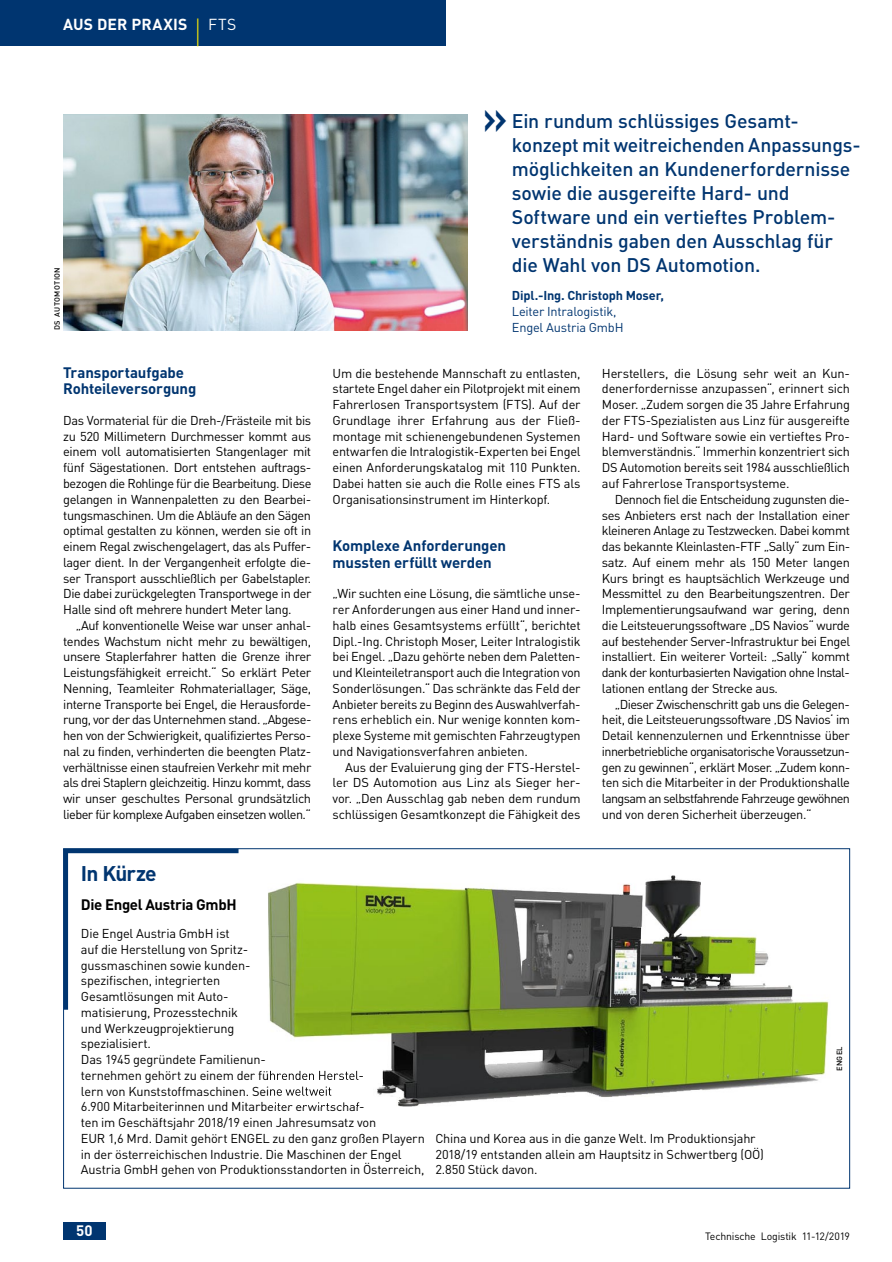
<style>
.page{position:relative;width:892px;height:1262px;background:#fff}
.page>*{position:absolute;margin:0;border:0;box-sizing:border-box;transform-origin:0 0}
.t1{font:500 48px "DIN";color:#003570;scale:.9 1}
.t2{font:700 21px "DIN";letter-spacing:-.04em;color:#003570}
.t3{font:500 19.5px/24px "DIN";letter-spacing:-.01em;color:#003570}
.t4{font:700 15.75px "DIN";letter-spacing:.005em;color:#fff}
.t5{font:700 15px/16.5px "DIN";letter-spacing:-.01em;color:#003570}
.t6{font:700 15px "DIN";letter-spacing:-.025em;color:#000}
.t7{font:700 15px "DIN";color:#fff}
.t8{font:12.75px/15.8px "DIN Pro";letter-spacing:-.02em;color:#000;text-align:justify}
.t9{font:12.75px/15.8px "DIN Pro";letter-spacing:-.015em;color:#003570}
.t10{font:700 12.75px "DIN";letter-spacing:-.01em;color:#003570}
.t11{font:10.5px "DIN";letter-spacing:-.015em;color:#000}
.t12{font:500 7.5px "DIN Pro";letter-spacing:.04em;color:#000}
.s1{font-weight:400;font-size:32.4px;color:#ffed00}
.s2{font-weight:400}
</style>
<div class="page">
<img style="left:63px;top:114px;width:404px;height:216px">
<svg style="left:63px;top:848px;width:180px;height:166px"></svg>
<img style="left:268px;top:875px;width:561px;height:231px">
<img style="left:268px;top:1070px;width:95px;height:12px">
<img style="left:268px;top:1086px;width:64px;height:9px">
<img style="left:268px;top:1102px;width:96px;height:4px">
<div style="left:63px;top:1222px;width:43px;height:17px;background:#003570"></div>
<div style="left:0;top:0;width:446px;height:46px;background:#003570"></div>
<p class="t4" style="left:63px;top:14px;width:175px">Aus der PrAxis <span class="s1">|</span> <span class="s2">FTS</span></p>
<p class="t12" style="left:52px;top:330px;width:64px;rotate:-90deg">DS Automotion</p>
<p class="t5" style="left:63px;top:363px;width:135px">Transportaufgabe rohteileversorgung</p>
<p class="t8" style="left:63px;top:412px;width:250px">Das Vormaterial für die Dreh-/Frästeile mit bis zu 520 Millimetern Durchmesser kommt aus einem voll automatisierten Stangen lager mit fünf Sägestationen. Dort entstehen auftrags&shy;bezogen die Rohlinge für die Bearbeitung. Diese gelangen in Wannenpaletten zu den Bearbei&shy;tungsmaschinen. Um die Abläufe an den Sägen optimal gestalten zu können, werden sie oft in einem Regal zwischengelagert, das als Puffer&shy;lager dient. In der Vergangenheit erfolgte die&shy;ser Transport ausschließlich per Gabelstapler.<br>Die dabei zurückgelegten Transportwege in der Halle sind oft mehrere hundert Meter lang.</p>
<p class="t8" style="left:63px;top:616px;width:250px;text-indent:13px">„Auf konventionelle Weise war unser anhal&shy;tendes Wachstum nicht mehr zu bewältigen, unsere Staplerfahrer hatten die Grenze ihrer Leistungsfähigkeit erreicht.“ So erklärt Peter Nenning, Teamleiter Rohmateriallager, Säge, interne Transporte bei Engel, die Herausforde&shy;rung, vor der das Unternehmen stand. „Abgese&shy;hen von der Schwierigkeit, qualifiziertes Perso&shy;nal zu finden, verhinderten die beengten Platz&shy;verhältnisse einen staufreien Verkehr mit mehr als drei Staplern gleichzeitig. Hinzu kommt, dass wir unser geschultes Personal grundsätzlich lieber für komplexe Aufgaben einsetzen wollen.“</p>
<h1 class="t1" style="left:482px;top:86px;width:30px">»</h1>
<p class="t3" style="left:512px;top:108px;width:350px">Ein rundum schlüssiges Gesamt&shy;konzept mit weitreichenden Anpassungs&shy;möglichkeiten an Kundenerfordernisse sowie die ausgereifte Hard- und Software und ein vertieftes Problem&shy;verständnis gaben den Ausschlag für die Wahl von DS Automotion.</p>
<p class="t10" style="left:512px;top:287px;width:153px">dipl.-ing. Christoph Moser,</p>
<p class="t9" style="left:512px;top:303px;width:113px">Leiter Intralogistik,<br>Engel Austria GmbH</p>
<p class="t8" style="left:332px;top:364px;width:250px">Um die bestehende Mannschaft zu entlasten, startete Engel daher ein Pilotprojekt mit einem Fahrerlosen Transportsystem (FTS). Auf der Grundlage ihrer Erfahrung aus der Fließ&shy;montage mit schienengebundenen Systemen entwarfen die Intralogistik-Experten bei Engel einen Anforderungskatalog mit 110 Punkten.<br>Dabei hatten sie auch die Rolle eines FTS als Organisationsinstrument im Hinterkopf.</p>
<p class="t5" style="left:332px;top:536px;width:175px">Komplexe Anforderungen mussten erfüllt werden</p>
<p class="t8" style="left:332px;top:585px;width:250px">„Wir suchten eine Lösung, die sämtliche unse&shy;rer Anforderungen aus einer Hand und inner&shy;halb eines Gesamtsystems erfüllt“, berichtet Dipl.-Ing. Christoph Moser, Leiter Intralogistik bei Engel. „Dazu gehörte neben dem Paletten&shy;und Kleinteiletransport auch die Integration von Sonderlösungen.“ Das schränkte das Feld der Anbieter bereits zu Beginn des Auswahlverfah&shy;rens erheblich ein. Nur wenige konnten kom&shy;plexe Systeme mit gemischten Fahrzeugtypen und Navigationsverfahren anbieten.</p>
<p class="t8" style="left:332px;top:758px;width:250px;text-indent:13px">Aus der Evaluierung ging der FTS-Herstel&shy;ler DS Automotion aus Linz als Sieger her&shy;vor. „Den Ausschlag gab neben dem rundum schlüssigen Gesamtkonzept die Fähigkeit des</p>
<p class="t8" style="left:602px;top:364px;width:250px">Herstellers, die Lösung sehr weit an Kun&shy;denerfordernisse anzupassen“, erinnert sich Moser. „Zudem sorgen die 35 Jahre Erfahrung der FTS-Spezialisten aus Linz für ausgereifte Hard- und Software sowie ein vertieftes Pro&shy;blemverständnis.“ Immerhin konzentriert sich DS Automotion bereits seit 1984 ausschließlich auf Fahrerlose Transportsysteme.</p>
<p class="t8" style="left:602px;top:490px;width:250px;text-indent:13px">Dennoch fiel die Entscheidung zugunsten die&shy;ses Anbieters erst nach der Installation einer kleineren Anlage zu Testzwecken. Dabei kommt das bekannte Kleinlasten-FTF „Sally“ zum Ein&shy;satz. Auf einem mehr als 150 Meter langen Kurs bringt es hauptsächlich Werkzeuge und Messmittel zu den Bearbeitungszentren. Der Implementierungsaufwand war gering, denn die Leitsteuerungssoftware „DS Navios“ wurde auf bestehender Server-Infrastruktur bei Engel installiert. Ein weiterer Vorteil: „Sally“ kommt dank der konturbasierten Navigation ohne Instal&shy;lationen entlang der Strecke aus.</p>
<p class="t8" style="left:602px;top:695px;width:250px;text-indent:13px">„Dieser Zwischenschritt gab uns die Gelegen&shy;heit, die Leitsteuerungssoftware ‚DS Navios‘ im Detail kennenzulernen und Erkenntnisse über innerbetriebliche organisatorische Voraussetzun&shy;gen zu gewinnen“, erklärt Moser. „Zudem konn&shy;ten sich die Mitarbeiter in der Produktionshalle langsam an selbstfahrende Fahrzeuge gewöhnen und von deren Sicherheit überzeugen.“</p>
<h2 class="t2" style="left:81px;top:859px;width:77px">in Kürze</h2>
<p class="t6" style="left:81px;top:894px;width:157px">die engel Austria GmbH</p>
<p class="t8" style="left:81px;top:925px;width:345px;text-align:left">Die Engel Austria GmbH ist<br>auf die Herstellung von Spritz-<br>gussmaschinen sowie kunden-<br>spezifischen, integrierten<br>Gesamtlösungen mit Auto-<br>matisierung, Prozesstechnik<br>und Werkzeugprojektierung<br>spezialisiert.<br>Das 1945 gegründete Familienun-<br>ternehmen gehört zu einem der führenden Herstel-<br>lern von Kunststoffmaschinen. Seine weltweit<br>6.900 Mit arbeiterinnen und Mitarbeiter erwirtschaf-<br>ten im Geschäftsjahr 2018/19 einen Jahresumsatz von<br>EUR 1,6 Mrd. Damit gehört ENGEL zu den ganz großen Playern in der österreichischen Industrie. Die Maschinen der Engel Austria GmbH gehen von Produktionsstandorten in Österreich,</p>
<p class="t8" style="left:435px;top:1129px;width:330px;text-align:left">China und Korea aus in die ganze Welt. Im Produktionsjahr<br>2018/19 entstanden allein am Hauptsitz in Schwertberg (OÖ)<br>2.850 Stück davon.</p>
<p class="t12" style="left:834px;top:1070px;width:26px;rotate:-90deg">EnGEL</p>
<p class="t7" style="left:76px;top:1220px;width:18px">50</p>
<p class="t11" style="left:705px;top:1229px;width:146px">Technische Logistik 11-12/2019</p>
</div>
